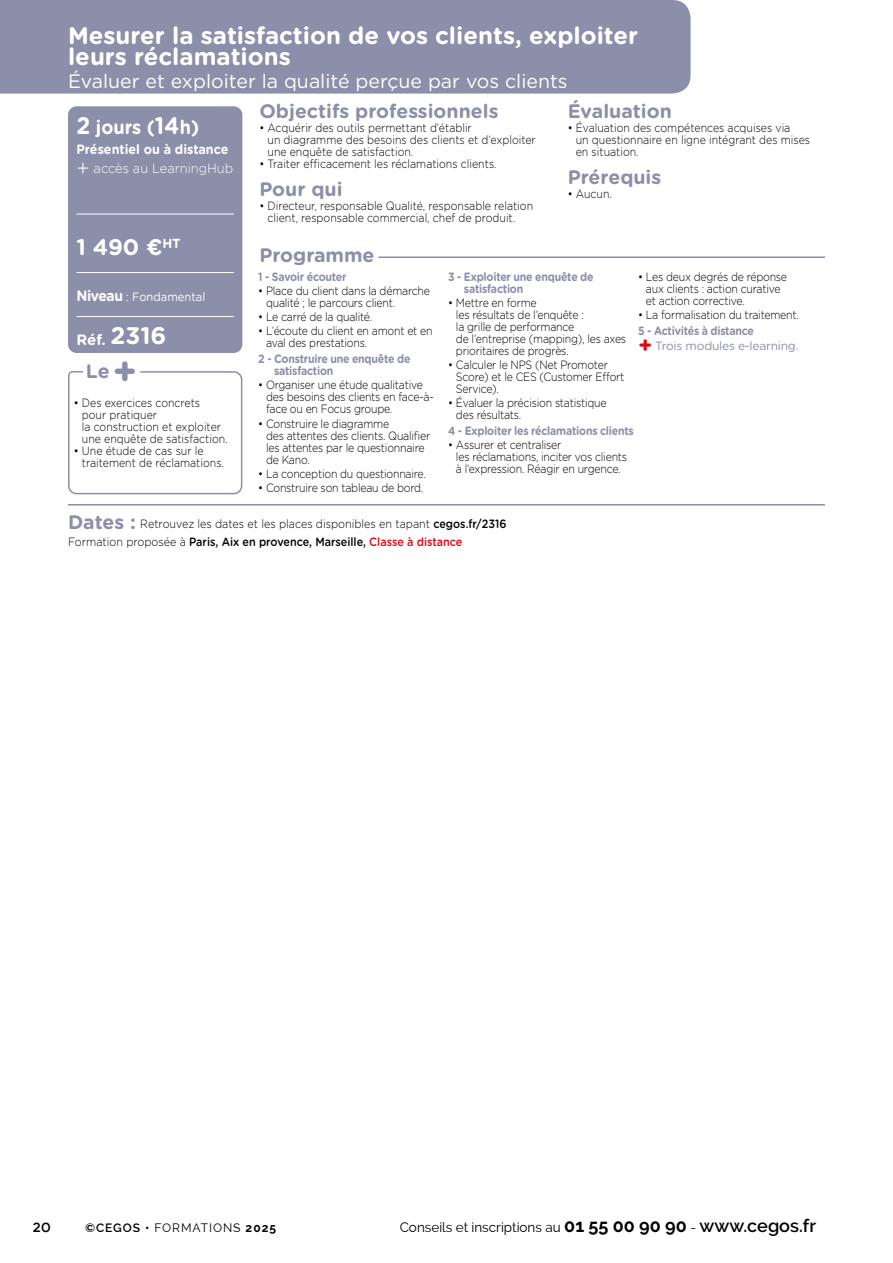
<style>
.page{position:relative;width:893px;height:1263px;background:#fff}
.page>*{position:absolute;margin:0;border:0;box-sizing:border-box;transform-origin:0 0}
.t1{font:700 24px/21px "Gotham Rounded";color:#fff}
.t2{font:700 22.5px "Gotham Rounded";color:#fff}
.t3{font:700 19.5px "Gotham Rounded";color:#8c8faa}
.t4{font:19.5px "Gotham Rounded";color:#fff}
.t5{font:700 19.5px "Gotham Rounded";color:#fff;scale:.93 1}
.t6{font:700 15px "Gotham Rounded";color:#fff}
.t7{font:13.5px "Raleway";color:#000}
.t8{font:700 13.5px/19.5px "Gotham Rounded";color:#fff;scale:.93 1}
.t9{font:500 13.5px "Ryker";color:#000}
.t10{font:300 12px/12px "Gotham Rounded";letter-spacing:-.02em;color:#000;scale:.88 1}
.t11{font:300 12px/12px "Gotham Rounded";color:#000;scale:.88 1}
.t12{font:300 12px/17.7px "Gotham Rounded";color:#000;scale:.9 1}
.t13{font:700 12px/12px "Gotham Rounded";letter-spacing:-.02em;color:#8c8faa;scale:.88 1}
.t14{font:12px/15px "Gotham Rounded";letter-spacing:-.02em;color:#8c8faa}
.t15{font:12px "Raleway";letter-spacing:.08em;color:#000}
.t16{font:12px "Gotham Rounded";color:#fff;scale:.93 1}
.s1{font-size:24px}
.s2{font-weight:300;font-size:22.5px}
.s3{font-weight:300}
.s4{font-weight:700;font-size:15px}
.s5{font-size:39px}
.s6{font-weight:700}
.s7{font-weight:700;font-size:22.5px;color:#e30613}
.s8{color:#fff}
.s9{font-weight:500}
.s10{font-weight:500;color:#e30613}
.s11{font-weight:600}
.s12{font-weight:700;font-size:18px}
.s13{font-weight:600;font-size:18px}
</style>
<div class="page">
<div style="left:68px;top:106px;width:174px;height:247px;background:#8c8faa;border-radius:9px"></div>
<hr style="left:77px;top:214px;width:157px;height:1px;background:#fff">
<hr style="left:77px;top:272px;width:157px;height:1px;background:#fff">
<hr style="left:77px;top:316px;width:157px;height:1px;background:#fff">
<div style="left:0;top:0;width:691px;height:94px;background:#8c8faa"></div>
<hr style="left:68px;top:504px;width:757px;height:1px;background:#8c8faa">
<hr style="left:378px;top:256px;width:447px;height:2px;background:#8c8faa">
<svg style="left:68px;top:371px;width:175px;height:124px"></svg>
<h1 class="t1" style="left:68px;top:24px;width:572px">Mesurer la satisfaction de vos clients, exploiter leurs réclamations</h1>
<h3 class="t4" style="left:68px;top:68px;width:501px">Évaluer et exploiter la qualité perçue par vos clients</h3>
<h3 class="t5" style="left:77px;top:113px;width:133px"><span class="s1">2</span> jours (<span class="s1">14</span>h)</h3>
<p class="t8" style="left:77px;top:138px;width:170px">Présentiel ou à distance <span class="s2">+</span> <span class="s3">accès au LearningHub</span></p>
<h2 class="t2" style="left:77px;top:231px;width:106px">1 490 €<sup>HT</sup></h2>
<p class="t16" style="left:77px;top:289px;width:140px"><span class="s4">Niveau</span> : Fondamental</p>
<p class="t6" style="left:77px;top:328px;width:91px">Réf. <span class="s1">2316</span></p>
<h3 class="t3" style="left:86px;top:357px;width:53px">Le<span class="s5">+</span></h3>
<p class="t11" style="left:82px;top:397px;width:167px;text-indent:-8px">• Des exercices concrets<br>pour pratiquer<br>la construction et exploiter une enquête de satisfaction.</p>
<p class="t11" style="left:82px;top:445px;width:163px;text-indent:-8px">• Une étude de cas sur le traitement de réclamations.</p>
<h3 class="t3" style="left:259px;top:96px;width:241px">Objectifs professionnels</h3>
<p class="t11" style="left:268px;top:121px;width:306px;text-indent:-8px">• Acquérir des outils permettant d’établir<br>un diagramme des besoins des clients et d’exploiter une enquête de satisfaction.</p>
<p class="t11" style="left:259px;top:157px;width:271px">• Traiter efficacement les réclamations clients.</p>
<h3 class="t3" style="left:259px;top:175px;width:85px">Pour qui</h3>
<p class="t11" style="left:268px;top:199px;width:303px;text-indent:-8px">• Directeur, responsable Qualité, responsable relation client, responsable commercial, chef de produit.</p>
<h3 class="t3" style="left:259px;top:241px;width:117px">Programme</h3>
<h3 class="t3" style="left:568px;top:96px;width:106px">Évaluation</h3>
<p class="t11" style="left:576px;top:121px;width:268px;text-indent:-8px">• Évaluation des compétences acquises via<br>un questionnaire en ligne intégrant des mises en situation.</p>
<h3 class="t3" style="left:568px;top:163px;width:95px">Prérequis</h3>
<p class="t10" style="left:568px;top:187px;width:52px">• Aucun.</p>
<p class="t13" style="left:258px;top:270px;width:102px">1 - Savoir écouter</p>
<p class="t10" style="left:266px;top:284px;width:188px;text-indent:-8px">• Place du client dans la démarche qualité ; le parcours client.</p>
<p class="t10" style="left:258px;top:310px;width:131px">• Le carré de la qualité.</p>
<p class="t10" style="left:266px;top:324px;width:191px;text-indent:-8px">• L’écoute du client en amont et en aval des prestations.</p>
<p class="t13" style="left:274px;top:353px;width:157px;text-indent:-16px">2 - Construire une enquête de satisfaction</p>
<p class="t10" style="left:266px;top:379px;width:192px;text-indent:-8px">• Organiser une étude qualitative des besoins des clients en face-à&shy;face ou en Focus groupe.</p>
<p class="t10" style="left:266px;top:417px;width:188px;text-indent:-8px">• Construire le diagramme<br>des attentes des clients. Qualifier les attentes par le questionnaire de Kano.</p>
<p class="t10" style="left:258px;top:467px;width:192px">• La conception du questionnaire.</p>
<p class="t10" style="left:258px;top:481px;width:189px">• Construire son tableau de bord.</p>
<p class="t13" style="left:464px;top:270px;width:149px;text-indent:-16px">3 - Exploiter une enquête de satisfaction</p>
<p class="t10" style="left:456px;top:296px;width:195px;text-indent:-8px">• Mettre en forme<br>les résultats de l’enquête :<br>la grille de performance<br>de l’entreprise (mapping), les axes prioritaires de progrès.</p>
<p class="t10" style="left:456px;top:358px;width:193px;text-indent:-8px">• Calculer le NPS (Net Promoter<br>Score) et le CES (Customer Effort<br>Service).</p>
<p class="t10" style="left:456px;top:396px;width:173px;text-indent:-8px">• Évaluer la précision statistique des résultats.</p>
<p class="t13" style="left:448px;top:425px;width:212px">4 - Exploiter les réclamations clients</p>
<p class="t10" style="left:456px;top:439px;width:196px;text-indent:-8px">• Assurer et centraliser<br>les réclamations, inciter vos clients à l’expression. Réagir en urgence.</p>
<p class="t10" style="left:646px;top:270px;width:162px;text-indent:-8px">• Les deux degrés de réponse aux clients : action curative et action corrective.</p>
<p class="t10" style="left:638px;top:308px;width:184px">• La formalisation du traitement.</p>
<p class="t14" style="left:638px;top:323px;width:162px"><span class="s6">5 - Activités à distance<br></span><span class="s7">+</span> <span class="s8">•</span> Trois modules e-learning.</p>
<h3 class="t3" style="left:68px;top:508px;width:69px">Dates :</h3>
<p class="t12" style="left:68px;top:515px;width:489px;text-indent:72px">Retrouvez les dates et les places disponibles en tapant <span class="s9">cegos.fr/2316<br></span>Formation proposée à <span class="s9">Paris, Aix en provence, Marseille,</span> <span class="s10">Classe à distance</span></p>
<p class="t9" style="left:32px;top:1219px;width:20px">20</p>
<p class="t15" style="left:85px;top:1221px;width:193px"><span class="s11">©CEGOS •</span> FORMATIONS <span class="s6">2025</span></p>
<p class="t7" style="left:400px;top:1219px;width:418px">Conseils et inscriptions au <span class="s12">01 55 00 90 90</span> - <span class="s13">www.cegos.fr</span></p>
</div>
